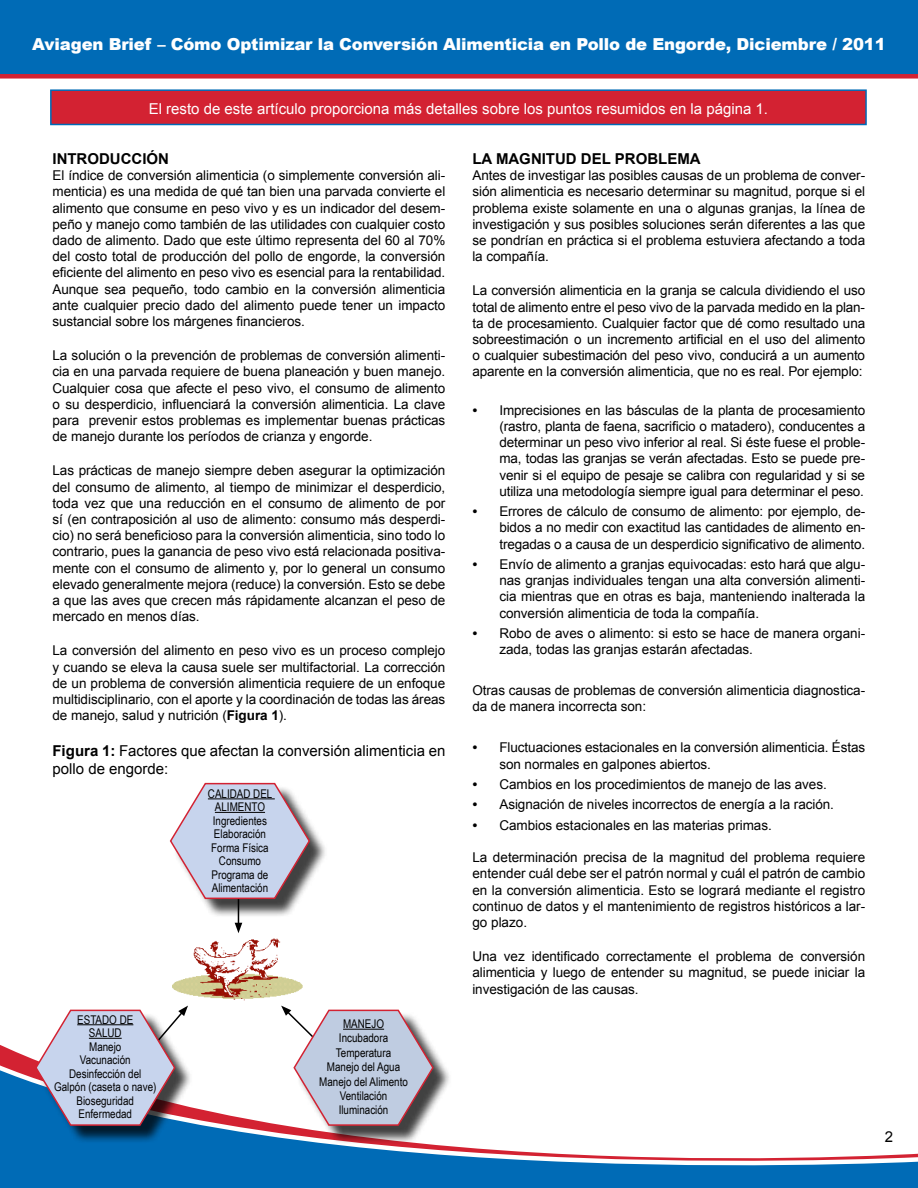
<style>
.page{position:relative;width:918px;height:1188px;background:#fff}
.page>*{position:absolute;margin:0;border:0;box-sizing:border-box;transform-origin:0 0}
.t1{font:900 16.5px "Arial";letter-spacing:-.01em;color:#fff}
.t2{font:15px "Arial";color:#fff}
.t3{font:15px/18px "Arial";color:#000}
.t4{font:700 15px "Arial";color:#000}
.t5{font:13.5px/16.2px "Arial";letter-spacing:-.005em;color:#000;text-align:justify}
.t6{font:12px/13.5px "Arial Narrow";color:#000;text-align:center}
.s1{font-weight:700}
.s2{font-family:"Myriad Pro";font-size:18px}
</style>
<div class="page">
<svg style="left:0;top:1051px;width:918px;height:137px"></svg>
<div style="left:0;top:0;width:918px;height:79px;background:#006bb6"></div>
<div style="left:50px;top:89px;width:817px;height:36px;background:#d32232;border:2px solid #006bb6"></div>
<hr style="left:238px;top:891px;width:1px;height:34px;background:#000">
<svg style="left:235px;top:923px;width:7px;height:10px"></svg>
<div style="left:173px;top:785px;width:155px;height:133px;background:#000;opacity:.75"></div>
<svg style="left:169px;top:782px;width:142px;height:118px"></svg>
<hr style="left:208px;top:798px;width:67px;height:1px;background:#000">
<hr style="left:215px;top:812px;width:50px;height:1px;background:#000">
<div style="left:297px;top:1012px;width:155px;height:132px;background:#000;opacity:.75"></div>
<svg style="left:281px;top:1006px;width:154px;height:121px"></svg>
<hr style="left:343px;top:1029px;width:41px;height:1px;background:#000">
<div style="left:38px;top:1012px;width:155px;height:133px;background:#000;opacity:.75"></div>
<svg style="left:34px;top:1006px;width:154px;height:121px"></svg>
<hr style="left:77px;top:1024px;width:56px;height:1px;background:#000">
<hr style="left:89px;top:1038px;width:33px;height:1px;background:#000">
<img style="left:172px;top:938px;width:131px;height:62px">
<p class="t1" style="left:32px;top:32px;width:855px">Aviagen Brief – Cómo Optimizar la Conversión Alimenticia en Pollo de Engorde, Diciembre / 2011</p>
<p class="t2" style="left:149px;top:99px;width:621px">El resto de este artículo proporciona más detalles sobre los puntos resumidos en la página 1.</p>
<p class="t4" style="left:52px;top:149px;width:116px">INTRODUCCIÓN</p>
<p class="t5" style="left:52px;top:167px;width:394px">El índice de conversión alimenticia (o simplemente conversión ali&shy;menticia) es una medida de qué tan bien una parvada convierte el alimento que consume en peso vivo y es un indicador del desem&shy;peño y manejo como también de las utilidades con cualquier costo dado de alimento. Dado que este último representa del 60 al 70% del costo total de producción del pollo de engorde, la conversión eficiente del alimento en peso vivo es esencial para la rentabilidad.<br>Aunque sea pequeño, todo cambio en la conversión alimenticia ante cualquier precio dado del alimento puede tener un impacto sustancial sobre los márgenes financieros.</p>
<p class="t5" style="left:52px;top:347px;width:394px">La solución o la prevención de problemas de conversión alimenti&shy;cia en una parvada requiere de buena planeación y buen manejo.<br>Cualquier cosa que afecte el peso vivo, el consumo de alimento o su desperdicio, influenciará la conversión alimenticia. La clave para prevenir estos problemas es implementar buenas prácticas de manejo durante los períodos de crianza y engorde.</p>
<p class="t5" style="left:52px;top:463px;width:394px">Las prácticas de manejo siempre deben asegurar la optimización del consumo de alimento, al tiempo de minimizar el desperdicio, toda vez que una reducción en el consumo de alimento de por sí (en contraposición al uso de alimento: consumo más desperdi&shy;cio) no será beneficioso para la conversión alimenticia, sino todo lo contrario, pues la ganancia de peso vivo está relacionada positiva&shy;mente con el consumo de alimento y, por lo general un consumo elevado generalmente mejora (reduce) la conversión. Esto se debe a que las aves que crecen más rápidamente alcanzan el peso de mercado en menos días.</p>
<p class="t5" style="left:52px;top:643px;width:394px">La conversión del alimento en peso vivo es un proceso complejo y cuando se eleva la causa suele ser multifactorial. La corrección de un problema de conversión alimenticia requiere de un enfoque multidisciplinario, con el aporte y la coordinación de todas las áreas de manejo, salud y nutrición (<span class="s1">Figura 1</span>).</p>
<p class="t3" style="left:52px;top:742px;width:394px"><span class="s1">Figura 1:</span> Factores que afectan la conversión alimenticia en pollo de engorde:</p>
<p class="t6" style="left:54px;top:1012px;width:104px">ESTADO DE<br>SALUD<br>Manejo<br>Vacunación<br>Desinfección del<br>Galpón (caseta o nave)<br>Bioseguridad<br>Enfermedad</p>
<p class="t6" style="left:208px;top:786px;width:66px">CALIDAD DEL<br>ALIMENTO<br>Ingredientes<br>Elaboración<br>Forma Física<br>Consumo<br>Programa de<br>Alimentación</p>
<p class="t6" style="left:319px;top:1016px;width:90px;line-height:14.4px">MANEJO<br>Incubadora<br>Temperatura<br>Manejo del Agua<br>Manejo del Alimento<br>Ventilación<br>Iluminación</p>
<p class="t4" style="left:472px;top:149px;width:230px">LA MAGNITU D DEL PROBLEMA</p>
<p class="t5" style="left:472px;top:167px;width:394px">Antes de investigar las posibles causas de un problema de conver&shy;sión alimenticia es necesario determinar su magnitud, porque si el problema existe solamente en una o algunas granjas, la línea de investigación y sus posibles soluciones serán diferentes a las que se pondrían en práctica si el problema estuviera afectando a toda la compañía.</p>
<p class="t5" style="left:472px;top:283px;width:394px">La conversión alimenticia en la granja se calcula dividiendo el uso total de alimento entre el peso vivo de la parvada medido en la plan&shy;ta de procesamiento. Cualquier factor que dé como resultado una sobreestimación o un incremento artificial en el uso del alimento o cualquier subestimación del peso vivo, conducirá a un aumento aparente en la conversión alimenticia, que no es real. Por ejemplo:</p>
<p class="t5" style="left:499px;top:402px;width:367px;text-indent:-27px"><span class="s2">•</span> Imprecisiones en las básculas de la planta de procesamiento (rastro, planta de faena, sacrificio o matadero), conducentes a determinar un peso vivo inferior al real. Si éste fuese el proble&shy;ma, todas las granjas se verán afectadas. Esto se puede pre&shy;venir si el equipo de pesaje se calibra con regularidad y si se utiliza una metodología siempre igual para determinar el peso.</p>
<p class="t5" style="left:499px;top:504px;width:367px;text-indent:-27px"><span class="s2">•</span> Errores de cálculo de consumo de alimento: por ejemplo, de&shy;bidos a no medir con exactitud las cantidades de alimento en&shy;tregadas o a causa de un desperdicio significativo de alimento.</p>
<p class="t5" style="left:499px;top:556px;width:367px;text-indent:-27px"><span class="s2">•</span> Envío de alimento a granjas equivocadas: esto hará que algu&shy;nas granjas individuales tengan una alta conversión alimenti&shy;cia mientras que en otras es baja, manteniendo inalterada la conversión alimenticia de toda la compañía.</p>
<p class="t5" style="left:499px;top:625px;width:367px;text-indent:-27px"><span class="s2">•</span> Robo de aves o alimento: si esto se hace de manera organi&shy;zada, todas las granjas estarán afectadas.</p>
<p class="t5" style="left:472px;top:683px;width:394px">Otras causas de problemas de conversión alimenticia diagnostica&shy;da de manera incorrecta son:</p>
<p class="t5" style="left:499px;top:740px;width:367px;text-indent:-27px"><span class="s2">•</span> Fluctuaciones estacionales en la conversión alimenticia. Éstas son normales en galpones abiertos.</p>
<p class="t5" style="left:472px;top:776px;width:356px"><span class="s2">•</span> Cambios en los procedimientos de manejo de las aves.</p>
<p class="t5" style="left:472px;top:797px;width:363px"><span class="s2">•</span> Asignación de niveles incorrectos de energía a la ración.</p>
<p class="t5" style="left:472px;top:817px;width:301px"><span class="s2">•</span> Cambios estacionales en las materias primas.</p>
<p class="t5" style="left:472px;top:850px;width:394px">La determinación precisa de la magnitud del problema requiere entender cuál debe ser el patrón normal y cuál el patrón de cambio en la conversión alimenticia. Esto se logrará mediante el registro continuo de datos y el mantenimiento de registros históricos a lar&shy;go plazo.</p>
<p class="t5" style="left:472px;top:949px;width:394px">Una vez identificado correctamente el problema de conversión alimenticia y luego de entender su magnitud, se puede iniciar la investigación de las causas.</p>
<p class="t3" style="left:885px;top:1128px;width:10px">2</p>
</div>
